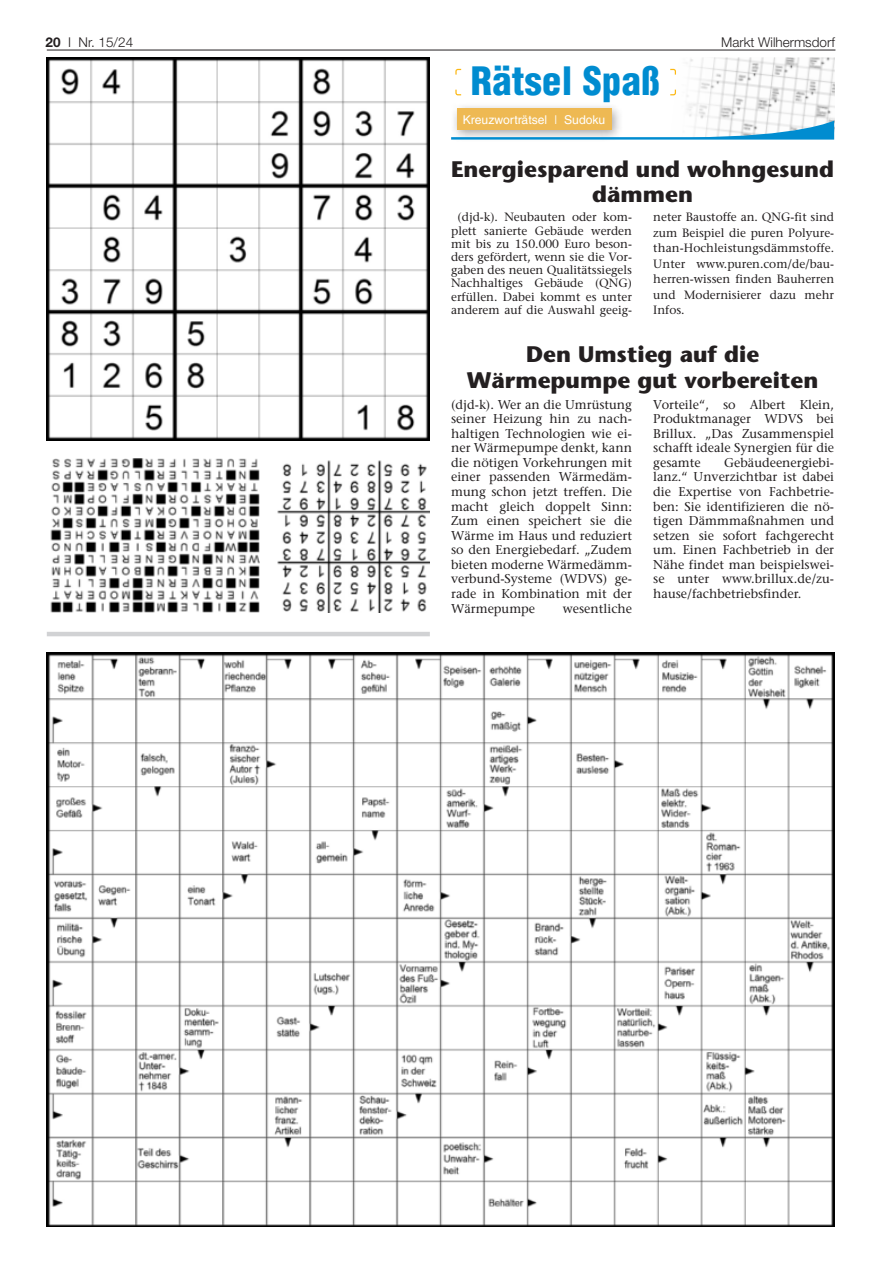
<style>
.page{position:relative;width:881px;height:1263px;background:#fff}
.page>*{position:absolute;margin:0;border:0;box-sizing:border-box;transform-origin:0 0}
.t1{font:900 condensed 38.25px "Helvetica LT";letter-spacing:.01em;color:#008cd0}
.t2{font:700 22.5px/24.8px "Stone Sans LT";color:#231f20;text-align:center}
.t3{font:300 13.5px "Helvetica Neue LT";color:#231f20}
.t4{font:12.75px/14.5px "Stone Serif LT";color:#231f20;text-align:justify}
.t5{font:12.15px "Helvetica LT";color:#fff}
.t6{font:12px/13.2px "Stone Serif LT";color:#231f20;text-align:center}
.s1{font-weight:700}
.s2{font-weight:300}
</style>
<div class="page">
<hr style="left:47px;top:50px;width:788px;height:1px;background:#231f20">
<img style="left:47px;top:653px;width:786px;height:574px">
<img style="left:47px;top:57px;width:382px;height:383px">
<img style="left:50px;top:459px;width:210px;height:154px">
<img style="left:277px;top:460px;width:152px;height:153px">
<hr style="left:47px;top:632px;width:382px;height:4px;background:#d1d2d4">
<div style="left:451px;top:102px;width:172px;height:40px;background:#231f20;opacity:.4"></div>
<div style="left:457px;top:108px;width:154px;height:22px;background:#eeb953"></div>
<img style="left:670px;top:57px;width:163px;height:64px">
<svg style="left:451px;top:121px;width:382px;height:19px"></svg>
<svg style="left:455px;top:90px;width:6px;height:5px"></svg>
<svg style="left:455px;top:69px;width:6px;height:6px"></svg>
<svg style="left:670px;top:90px;width:5px;height:5px"></svg>
<svg style="left:670px;top:69px;width:5px;height:6px"></svg>
<p class="t3" style="left:45px;top:34px;width:89px"><span class="s1">20</span> I Nr. 15/24</p>
<p class="t3" style="left:721px;top:34px;width:115px">Markt Wilhermsdorf</p>
<h1 class="t1" style="left:470px;top:57px;width:191px">Rätsel Spaß</h1>
<p class="t5" style="left:462px;top:112px;width:144px">Kreuzworträtsel <span class="s2">I</span> Sudoku</p>
<h2 class="t2" style="left:451px;top:157px;width:384px">Energiesparend und wohngesund dämmen</h2>
<p class="t6" style="left:451px;top:211px;width:182px">(djd-k). Neubauten oder kom&shy;plett sanierte Gebäude werden mit bis zu 150.000 Euro beson&shy;ders gefördert, wenn sie die Vor&shy;gaben des neuen Qualitätssiegels<br>Nachhaltiges Gebäude (QNG) erfüllen. Dabei kommt es unter anderem auf die Auswahl geeig-</p>
<p class="t6" style="left:653px;top:209px;width:182px;line-height:15.5px;text-align:justify">neter Baustoffe an. QNG-fit sind zum Beispiel die puren Polyure&shy;than-Hochleistungsdämmstoffe.<br>Unter www.puren.com/de/bau&shy;herren-wissen finden Bauherren und Modernisierer dazu mehr Infos.</p>
<h2 class="t2" style="left:467px;top:342px;width:352px;line-height:25.3px">Den Umstieg auf die<br>Wärmepumpe gut vorbereiten</h2>
<p class="t4" style="left:451px;top:397px;width:182px">(djd-k). Wer an die Umrüstung seiner Heizung hin zu nach&shy;haltigen Technologien wie ei&shy;ner Wärmepumpe denkt, kann die nötigen Vorkehrungen mit einer passenden Wärmedäm&shy;mung schon jetzt treffen. Die macht gleich doppelt Sinn:<br>Zum einen speichert sie die Wärme im Haus und reduziert so den Energiebedarf. „Zudem bieten moderne Wärmedämm&shy;verbund-Systeme (WDVS) ge&shy;rade in Kombination mit der Wärmepumpe</p>
<p class="t4" style="left:653px;top:397px;width:182px">Vorteile“, so Albert Klein, Produktmanager WDVS bei Brillux. „Das Zusammenspiel schafft ideale Synergien für die gesamte</p>
<p class="t4" style="left:653px;top:455px;width:182px;text-indent:71px">Gebäudeenergiebi&shy;lanz.“ Unverzichtbar ist dabei die Expertise von Fachbetrie&shy;ben: Sie identifizieren die nö&shy;tigen Dämmmaßnahmen und setzen sie sofort fachgerecht um. Einen Fachbetrieb in der Nähe findet man beispielswei&shy;se unter www.brillux.de/zu&shy;hause/fachbetriebsfinder.</p>
<p class="t4" style="left:562px;top:601px;width:71px">wesentliche</p>
</div>
